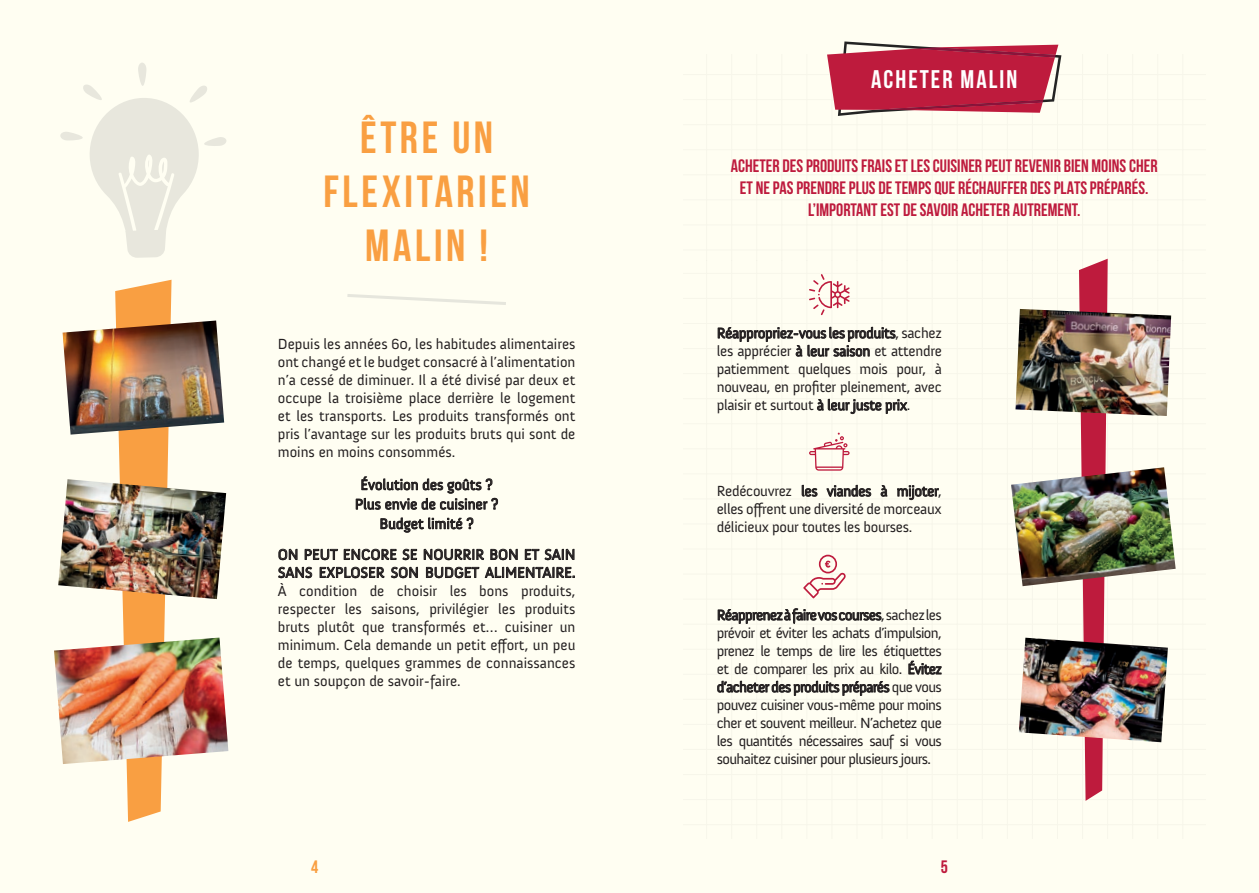
<style>
.page{position:relative;width:1259px;height:893px;background:#fffef2}
.page>*{position:absolute;margin:0;border:0;box-sizing:border-box;transform-origin:0 0}
.t1{font:700 45px/54px "Bebas Neue";letter-spacing:.08em;color:#f99f42;text-align:center}
.t2{font:700 25.5px "Bebas Neue";letter-spacing:.08em;color:#fff}
.t3{font:700 18px/21.6px "Bebas Neue";color:#be1b3d;text-align:center}
.t4{font:700 18px "Bebas Neue";color:#f99f42}
.Labeur{font:15px/18px "Anivers";letter-spacing:-.02em;color:#231f20;text-align:justify}
.Labeur-2{font:15px "Anivers";color:#231f20}
</style>
<div class="page">
<svg style="left:60px;top:63px;width:166px;height:195px"></svg>
<svg style="left:356px;top:476px;width:142px;height:57px"></svg>
<svg style="left:278px;top:549px;width:19px;height:11px"></svg>
<svg style="left:305px;top:549px;width:33px;height:11px"></svg>
<svg style="left:344px;top:549px;width:52px;height:11px"></svg>
<svg style="left:402px;top:549px;width:15px;height:11px"></svg>
<svg style="left:424px;top:549px;width:60px;height:11px"></svg>
<svg style="left:490px;top:549px;width:28px;height:11px"></svg>
<svg style="left:525px;top:549px;width:49px;height:11px"></svg>
<svg style="left:278px;top:567px;width:34px;height:11px"></svg>
<svg style="left:320px;top:567px;width:64px;height:11px"></svg>
<svg style="left:391px;top:567px;width:27px;height:11px"></svg>
<svg style="left:426px;top:567px;width:53px;height:11px"></svg>
<svg style="left:485px;top:567px;width:90px;height:11px"></svg>
<svg style="left:115px;top:280px;width:56px;height:542px"></svg>
<svg style="left:1079px;top:259px;width:28px;height:542px"></svg>
<img style="left:63px;top:321px;width:161px;height:114px">
<img style="left:1011px;top:467px;width:164px;height:119px">
<img style="left:1015px;top:309px;width:156px;height:107px">
<img style="left:1019px;top:638px;width:149px;height:104px">
<img style="left:58px;top:479px;width:168px;height:120px">
<img style="left:54px;top:638px;width:174px;height:126px">
<svg style="left:827px;top:41px;width:234px;height:75px"></svg>
<svg style="left:347px;top:294px;width:159px;height:11px"></svg>
<svg style="left:817px;top:398px;width:90px;height:16px"></svg>
<svg style="left:718px;top:274px;width:177px;height:83px"></svg>
<svg style="left:802px;top:485px;width:15px;height:12px"></svg>
<svg style="left:826px;top:485px;width:45px;height:12px"></svg>
<svg style="left:880px;top:485px;width:7px;height:12px"></svg>
<svg style="left:897px;top:485px;width:42px;height:15px"></svg>
<svg style="left:809px;top:433px;width:40px;height:38px"></svg>
<svg style="left:718px;top:608px;width:163px;height:16px"></svg>
<svg style="left:908px;top:660px;width:33px;height:15px"></svg>
<svg style="left:717px;top:680px;width:172px;height:16px"></svg>
<svg style="left:803px;top:555px;width:43px;height:43px"></svg>
<p class="t1" style="left:323px;top:110px;width:208px">ÊTRE UN<br>FLEXITARIEN<br>MALIN !</p>
<p class="Labeur" style="left:278px;top:336px;width:299px">Depuis les années 60, les habitudes alimentaires ont changé et le budget consacré à l’alimentation n’a cessé de diminuer. Il a été divisé par deux et occupe la troisième place derrière le logement et les transports. Les produits transformés ont pris l’avantage sur les produits bruts qui sont de moins en moins consommés.</p>
<p class="Labeur-2" style="left:360px;top:476px;width:134px">Évolution des goûts ?</p>
<p class="Labeur-2" style="left:355px;top:496px;width:145px">Plus envie de cuisiner ?</p>
<p class="Labeur-2" style="left:379px;top:515px;width:96px">Budget limité ?</p>
<p class="Labeur" style="left:278px;top:546px;width:299px">ON PEUT ENCORE SE NOURRIR BON ET SAIN SANS EXPLOSER SON BUDGET ALIMENTAIRE.<br>À condition de choisir les bons produits, respecter les saisons, privilégier les produits bruts plutôt que transformés et… cuisiner un minimum. Cela demande un petit effort, un peu de temps, quelques grammes de connaissances et un soupçon de savoir-faire.</p>
<p class="t2" style="left:871px;top:65px;width:148px">ACHETER MALIN</p>
<p class="t3" style="left:731px;top:155px;width:428px">ACHETER DES PRODUITS FRAIS ET LES CUISINER PEUT REVENIR BIEN MOINS CHER<br>ET NE PAS PRENDRE PLUS DE TEMPS QUE RÉCHAUFFER DES PLATS PRÉPARÉS.<br>L’IMPORTANT EST DE SAVOIR ACHETER AUTREMENT.</p>
<p class="Labeur" style="left:717px;top:324px;width:227px">Réappropriez-vous les produits, sachez les apprécier à leur saison et attendre patiemment quelques mois pour, à nouveau, en profiter pleinement, avec plaisir et surtout à leur juste prix.</p>
<p class="Labeur" style="left:717px;top:482px;width:227px">Redécouvrez les viandes à mijoter, elles offrent une diversité de morceaux délicieux pour toutes les bourses.</p>
<p class="Labeur" style="left:717px;top:606px;width:227px">Réapprenez à faire vos courses, sachez les prévoir et éviter les achats d’impulsion, prenez le temps de lire les étiquettes et de comparer les prix au kilo. Évitez d’acheter des produits préparés que vous pouvez cuisiner vous-même pour moins cher et souvent meilleur. N’achetez que les quantités nécessaires sauf si vous souhaitez cuisiner pour plusieurs jours.</p>
<p class="t4" style="left:311px;top:857px;width:9px">4</p>
<p class="t3" style="left:940px;top:856px;width:9px">5</p>
</div>
